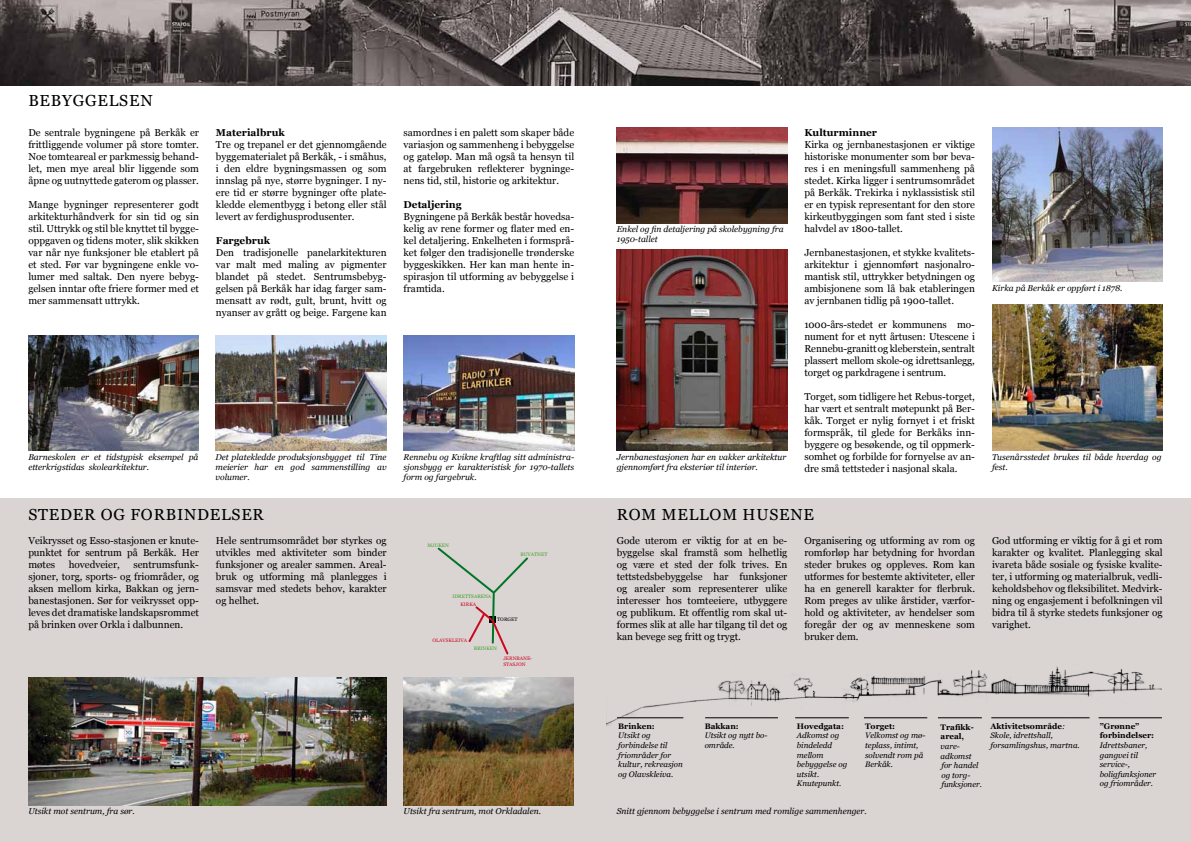
<style>
.page{position:relative;width:1191px;height:842px;background:#fff}
.page>*{position:absolute;margin:0;border:0;box-sizing:border-box;transform-origin:0 0}
.t1{font:16px "Georgia";letter-spacing:.05em;color:#000}
.t2{font:10px/12px "Georgia";color:#000;text-align:justify}
.t3{font:700 10px "Georgia";color:#000}
.t4{font:italic 8.5px/10.2px "Georgia";color:#000}
.t5{font:italic 8px/9.6px "Georgia";color:#000}
.t6{font:700 8px/9.6px "Georgia";color:#000}
.t7{font:5px "Georgia";color:#44a12b}
.t8{font:5px "Georgia";color:#cd071e}
.t9{font:5px "Georgia";color:#000}
.s1{font-weight:700;font-style:normal}
</style>
<div class="page">
<div style="left:0;top:499px;width:1191px;height:343px;background:#dad4d3"></div>
<img style="left:0;top:0;width:1191px;height:85px">
<img style="left:992px;top:128px;width:170px;height:153px">
<img style="left:28px;top:336px;width:171px;height:115px">
<img style="left:403px;top:336px;width:171px;height:115px">
<img style="left:216px;top:336px;width:170px;height:115px">
<img style="left:617px;top:128px;width:170px;height:95px">
<img style="left:617px;top:249px;width:170px;height:202px">
<img style="left:403px;top:677px;width:170px;height:128px">
<img style="left:29px;top:677px;width:358px;height:128px">
<svg style="left:437px;top:547px;width:91px;height:108px"></svg>
<img style="left:606px;top:666px;width:555px;height:60px">
<img style="left:992px;top:304px;width:170px;height:147px">
<h1 class="t1" style="left:28px;top:90px;width:126px">BEBYGGELSEN</h1>
<p class="t2" style="left:28px;top:127px;width:172px">De sentrale bygningene på Berkåk er frittliggende volumer på store tomter.<br>Noe tomteareal er parkmessig behand&shy;let, men mye areal blir liggende som åpne og uutnyttede gaterom og plasser.</p>
<p class="t2" style="left:28px;top:199px;width:172px">Mange bygninger representerer godt arkitekturhåndverk for sin tid og sin stil. Uttrykk og stil ble knyttet til bygge&shy;oppgaven og tidens moter, slik skikken var når nye funksjoner ble etablert på et sted. Før var bygningene enkle vo&shy;lumer med saltak. Den nyere bebyg&shy;gelsen inntar ofte friere former med et mer sammensatt uttrykk.</p>
<p class="t3" style="left:216px;top:126px;width:70px">Materialbruk</p>
<p class="t2" style="left:216px;top:139px;width:172px">Tre og trepanel er det gjennomgående byggematerialet på Berkåk, - i småhus, i den eldre bygningsmassen og som innslag på nye, større bygninger. I ny&shy;ere tid er større bygninger ofte plate&shy;kledde elementbygg i betong eller stål levert av ferdighusprodusenter.</p>
<p class="t3" style="left:216px;top:234px;width:56px">Fargebruk</p>
<p class="t2" style="left:216px;top:247px;width:172px">Den tradisjonelle panelarkitekturen var malt med maling av pigmenter blandet på stedet. Sentrumsbebyg&shy;gelsen på Berkåk har idag farger sam&shy;mensatt av rødt, gult, brunt, hvitt og nyanser av grått og beige. Fargene kan</p>
<p class="t2" style="left:403px;top:127px;width:172px">samordnes i en palett som skaper både variasjon og sammenheng i bebyggelse og gateløp. Man må også ta hensyn til at fargebruken reflekterer bygninge&shy;nens tid, stil, historie og arkitektur.</p>
<p class="t3" style="left:403px;top:198px;width:60px">Detaljering</p>
<p class="t2" style="left:403px;top:211px;width:172px">Bygningene på Berkåk består hovedsa&shy;kelig av rene former og flater med en&shy;kel detaljering. Enkelheten i formsprå&shy;ket følger den tradisjonelle trønderske byggeskikken. Her kan man hente in&shy;spirasjon til utforming av bebyggelse i framtida.</p>
<p class="t4" style="left:28px;top:452px;width:172px">Barneskolen er et tidstypisk eksempel på etterkrigstidas skolearkitektur.</p>
<p class="t4" style="left:403px;top:452px;width:172px;text-align:justify">Rennebu og Kvikne kraftlag sitt administra&shy;sjonsbygg er karakteristisk for 1970-tallets form og fargebruk.</p>
<p class="t4" style="left:215px;top:452px;width:172px;text-align:justify">Det platekledde produksjonsbygget til Tine meierier har en god sammenstilling av volumer.</p>
<p class="t3" style="left:804px;top:126px;width:74px">Kulturminner</p>
<p class="t2" style="left:804px;top:139px;width:172px">Kirka og jernbanestasjonen er viktige historiske monumenter som bør beva&shy;res i en meningsfull sammenheng på stedet. Kirka ligger i sentrumsområdet på Berkåk. Trekirka i nyklassistisk stil er en typisk representant for den store kirkeutbyggingen som fant sted i siste halvdel av 1800-tallet.</p>
<p class="t2" style="left:804px;top:247px;width:172px">Jernbanestasjonen, et stykke kvalitets&shy;arkitektur i gjennomført nasjonalro&shy;mantisk stil, uttrykker betydningen og ambisjonene som lå bak etableringen av jernbanen tidlig på 1900-tallet.</p>
<p class="t2" style="left:804px;top:319px;width:172px">1000-års-stedet er kommunens mo&shy;nument for et nytt årtusen: Utescene i Rennebu-granitt og kleberstein, sentralt plassert mellom skole-og idrettsanlegg, torget og parkdragene i sentrum.</p>
<p class="t2" style="left:804px;top:391px;width:172px">Torget, som tidligere het Rebus-torget, har vært et sentralt møtepunkt på Ber&shy;kåk. Torget er nylig fornyet i et friskt formspråk, til glede for Berkåks inn&shy;byggere og besøkende, og til oppmerk&shy;somhet og forbilde for fornyelse av an&shy;dre små tettsteder i nasjonal skala.</p>
<p class="t4" style="left:617px;top:224px;width:168px">Enkel og fin detaljering på skolebygning fra<br>1950-tallet</p>
<p class="t4" style="left:992px;top:283px;width:132px">Kirka på Berkåk er oppført i 1878.</p>
<p class="t4" style="left:617px;top:452px;width:171px">Jernbanestasjonen har en vakker arkitektur gjennomført fra eksteriør til interiør.</p>
<p class="t4" style="left:992px;top:452px;width:171px">Tusenårsstedet brukes til både hverdag og fest.</p>
<h1 class="t1" style="left:28px;top:504px;width:237px">STEDER OG FORBINDELSER</h1>
<h1 class="t1" style="left:617px;top:504px;width:139px">Rom mellom husene</h1>
<p class="t2" style="left:28px;top:535px;width:172px">Veikrysset og Esso-stasjonen er knute&shy;punktet for sentrum på Berkåk. Her møtes</p>
<p class="t2" style="left:28px;top:559px;width:172px;text-indent:105px">sentrumsfunk&shy;sjoner, torg, sports- og friområder, og aksen mellom kirka, Bakkan og jern&shy;banestasjonen. Sør for veikrysset opp&shy;leves det dramatiske landskapsrommet på brinken over Orkla i dalbunnen.</p>
<p class="t2" style="left:69px;top:559px;width:53px">hovedveier,</p>
<p class="t2" style="left:216px;top:535px;width:172px">Hele sentrumsområdet bør styrkes og utvikles med aktiviteter som binder funksjoner og arealer sammen. Areal&shy;bruk og utforming må planlegges i samsvar med stedets behov, karakter og helhet.</p>
<p class="t2" style="left:617px;top:535px;width:172px">Gode uterom er viktig for at en be&shy;byggelse skal framstå som helhetlig og være et sted der folk trives. En tettstedsbebyggelse har funksjoner og arealer som representerer ulike interesser hos tomteeiere, utbyggere og publikum. Et offentlig rom skal ut&shy;formes slik at alle har tilgang til det og kan bevege seg fritt og trygt.</p>
<p class="t7" style="left:427px;top:542px;width:12px">Mjuken</p>
<p class="t7" style="left:520px;top:551px;width:5px">buvatnet</p>
<p class="t7" style="left:452px;top:593px;width:5px">idrettsarena</p>
<p class="t8" style="left:460px;top:601px;width:5px">kirka</p>
<p class="t9" style="left:497px;top:616px;width:5px">torget</p>
<p class="t8" style="left:432px;top:638px;width:12px">olavsk</p>
<p class="t8" style="left:452px;top:638px;width:7px">leiva</p>
<p class="t7" style="left:474px;top:645px;width:5px">brinken</p>
<p class="t8" style="left:503px;top:655px;width:8px">jernbane</p>
<p class="t8" style="left:530px;top:655px;width:3px">-</p>
<p class="t8" style="left:503px;top:661px;width:4px">stas</p>
<p class="t8" style="left:515px;top:661px;width:8px">jon</p>
<p class="t2" style="left:804px;top:535px;width:172px">Organisering og utforming av rom og romforløp har betydning for hvordan steder brukes og oppleves. Rom kan utformes for bestemte aktiviteter, eller ha en generell karakter for flerbruk.<br>Rom preges av ulike årstider, værfor&shy;hold og aktiviteter, av hendelser som foregår der og av menneskene som bruker dem.</p>
<p class="t2" style="left:992px;top:535px;width:172px">God utforming er viktig for å gi et rom karakter og kvalitet. Planlegging skal ivareta både sosiale og fysiske kvalite&shy;ter, i utforming og materialbruk, vedli&shy;keholdsbehov og fleksibilitet. Medvirk&shy;ning og engasjement i befolkningen vil bidra til å styrke stedets funksjoner og varighet.</p>
<p class="t6" style="left:618px;top:721px;width:38px">Brinken:</p>
<p class="t5" style="left:618px;top:731px;width:66px">Utsikt og forbindelse til friområder for kultur, rekreasjon og Olavskleiva.</p>
<p class="t6" style="left:704px;top:721px;width:36px">Bakkan:</p>
<p class="t5" style="left:704px;top:731px;width:64px">Utsikt og nytt bo&shy;område.</p>
<p class="t6" style="left:797px;top:721px;width:49px">Hovedgata:</p>
<p class="t5" style="left:797px;top:731px;width:52px">Adkomst og bindeledd mellom bebyggelse og utsikt.<br>Knutepunkt.</p>
<p class="t6" style="left:865px;top:721px;width:32px">Torget:</p>
<p class="t5" style="left:865px;top:731px;width:62px">Velkomst og mø&shy;teplass, intimt, solvendt rom på<br>Berkåk.</p>
<p class="t5" style="left:990px;top:721px;width:91px"><span class="s1">Aktivitetsområde</span>:<br>Skole, idrettshall, forsamlingshus, martna.</p>
<p class="t6" style="left:940px;top:722px;width:35px">Trafikk&shy;areal,</p>
<p class="t5" style="left:940px;top:741px;width:43px">vare&shy;adkomst for handel og torg&shy;funksjoner.</p>
<p class="t6" style="left:1099px;top:721px;width:56px">”Grønne” forbindelser:</p>
<p class="t5" style="left:1099px;top:740px;width:58px">Idrettsbaner, gangvei til service-, boligfunksjoner og friområder.</p>
<p class="t4" style="left:28px;top:806px;width:108px">Utsikt mot sentrum, fra sør.</p>
<p class="t4" style="left:403px;top:806px;width:139px">Utsikt fra sentrum, mot Orkladalen.</p>
<p class="t4" style="left:617px;top:806px;width:252px">Snitt gjennom bebyggelse i sentrum med romlige sammenhenger.</p>
</div>
